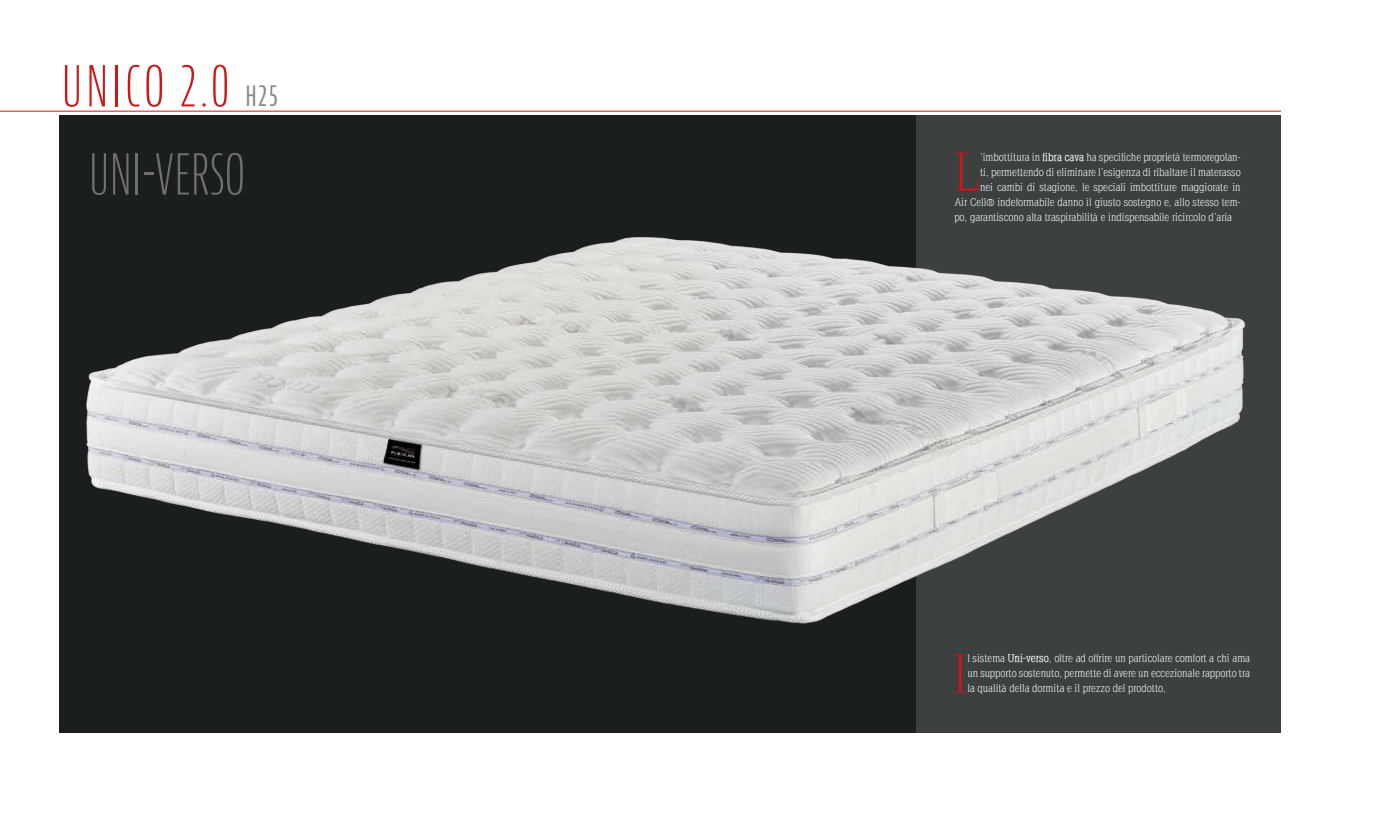
<style>
.page{position:relative;width:1389px;height:823px;background:#fff}
.page>*{position:absolute;margin:0;border:0;box-sizing:border-box;transform-origin:0 0}
.t1{font:300 extra-condensed 60px "Bernina Sans";letter-spacing:.06em;color:#cd1719}
.t2{font:300 extra-condensed 60px "Bernina Sans";color:#706f6f}
.t3{font:52.9px "Napoleodoni";color:#cd1719}
.t4{font:11px/15px "Napoleodoni";color:#fff;text-align:justify}
.s1{font-weight:400;font-size:30px;color:#878787}
.s2{font-weight:700}
</style>
<div class="page">
<div style="left:60px;top:116px;width:858px;height:616px;background:#1a1e1e"></div>
<div style="left:917px;top:116px;width:367px;height:616px;background:#3c4041"></div>
<img style="left:86px;top:226px;width:1160px;height:411px">
<hr style="left:0;top:111px;width:1389px;height:1px;background:#cd1719">
<div style="left:1282px;top:0;width:107px;height:822px;background:#fff"></div>
<h1 class="t1" style="left:61px;top:51px;width:218px">UNICO 2.0 <span class="s1">H25</span></h1>
<h1 class="t2" style="left:89px;top:139px;width:158px">UNI-VERSO</h1>
<h2 class="t3" style="left:953px;top:142px;width:28px">L</h2>
<p class="t4" style="left:980px;top:149px;width:262px">’imbottitura in <span class="s2">fibra cava</span> ha specifiche proprietà termoregolan-</p>
<p class="t4" style="left:980px;top:164px;width:262px">ti, permettendo di eliminare l’esigenza di ribaltare il materasso</p>
<p class="t4" style="left:980px;top:179px;width:262px">nei cambi di stagione, le speciali imbottiture maggiorate in</p>
<p class="t4" style="left:954px;top:194px;width:288px">Air Cell® indeformabile danno il giusto sostegno e, allo stesso tem-</p>
<p class="t4" style="left:954px;top:209px;width:279px">po, garantiscono alta traspirabilità e indispensabile ricircolo d’aria</p>
<h2 class="t3" style="left:953px;top:643px;width:16px">I</h2>
<p class="t4" style="left:967px;top:650px;width:284px">l sistema <span class="s2">Uni-verso</span>, oltre ad offrire un particolare comfort a chi ama un supporto sostenuto, permette di avere un eccezionale rapporto tra la qualità della dormita e il prezzo del prodotto,</p>
</div>
